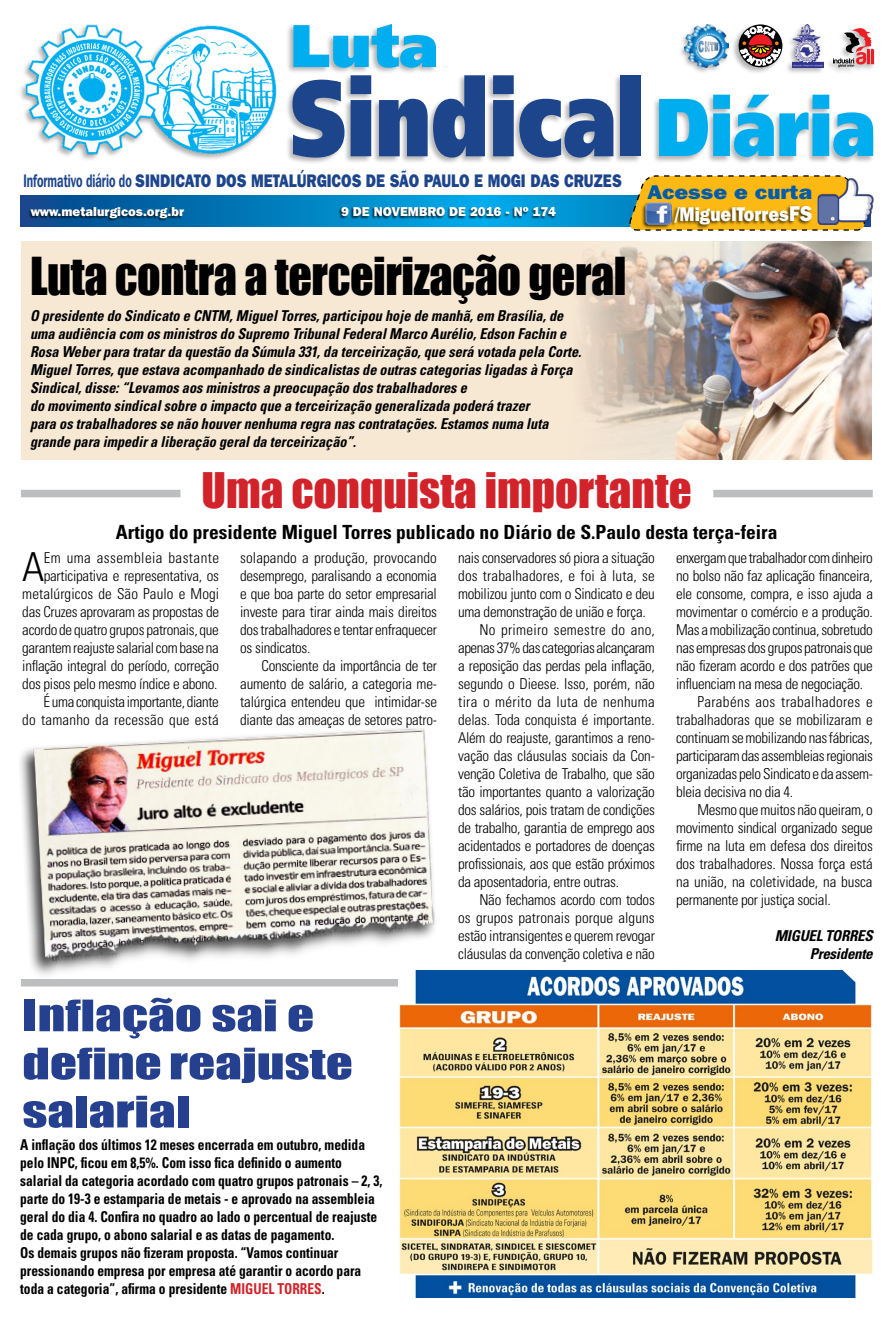
<style>
.page{position:relative;width:893px;height:1319px;background:#fff}
.page>*{position:absolute;margin:0;border:0;box-sizing:border-box;transform-origin:0 0}
.t1{font:900 107.85px "Frutiger";color:#1d458c;scale:.76 1}
.t2{font:900 60px "Frutiger";color:#00aeef}
.t3{font:48px "Impact";letter-spacing:-.01em;color:#000;scale:.96 1}
.t4{font:45px "Impact";color:#d2232a}
.t5{font:40.05px/48px "Impact";color:#25408f;scale:1.33 1}
.t6{font:300 condensed 39.9px "Univers";color:#000}
.t7{font:800 19.8px/22px "Franklin Gothic IT Cby BT";color:#fff;text-align:right;scale:.88 1}
.t8{font:700 condensed 19.5px "Univers";color:#000}
.t9{font:800 18px "Franklin Gothic IT Cby BT";color:#1d458c;scale:.81 1}
.t10{font:300 condensed 15px/18px "Univers";letter-spacing:-.02em;color:#000;text-align:justify}
.t11{font:italic 700 condensed 15px/18px "Univers";color:#000;scale:.95 1}
.t12{font:700 condensed 15px/18px "Univers";color:#000;scale:.9 1}
.t13{font:300 condensed 15px "Univers";letter-spacing:.02em;color:#000}
.t14{font:300 condensed 15px "Univers";letter-spacing:.01em;color:#000}
.t15{font:300 condensed 15px "Univers";letter-spacing:.005em;color:#000}
.t16{font:300 condensed 15px "Univers";letter-spacing:.025em;color:#000}
.t17{font:italic 700 condensed 15px/18px "Univers";letter-spacing:-.02em;color:#000;text-align:right}
.t18{font:800 12.75px "Franklin Gothic IT Cby BT";color:#fff}
.s1{font-size:81.75px;color:#00aeef}
.s2{font-weight:600}
.s3{color:#005baa}
.s4{font-size:21.3px}
.s5{color:#d2232a}
</style>
<div class="page">
<div style="left:21px;top:241px;width:851px;height:219px;background:#f7e8d4"></div>
<img style="left:581px;top:241px;width:291px;height:218px">
<svg style="left:20px;top:195px;width:851px;height:31px;background:#0180c0"></svg>
<div style="left:286px;top:22px;width:152px;height:53px;background:#000;opacity:.3"></div>
<div style="left:285px;top:74px;width:357px;height:91px;background:#000;opacity:.3"></div>
<div style="left:652px;top:94px;width:223px;height:70px;background:#000;opacity:.3"></div>
<div style="left:731px;top:23px;width:53px;height:52px;background:#000;opacity:.3"></div>
<svg style="left:739px;top:24px;width:43px;height:43px"></svg>
<svg style="left:740px;top:26px;width:41px;height:40px"></svg>
<div style="left:678px;top:23px;width:53px;height:52px;background:#000;opacity:.3"></div>
<img style="left:685px;top:24px;width:44px;height:43px">
<div style="left:826px;top:27px;width:49px;height:47px;background:#000;opacity:.3"></div>
<svg style="left:833px;top:27px;width:41px;height:40px"></svg>
<div style="left:785px;top:23px;width:40px;height:52px;background:#000;opacity:.3"></div>
<img style="left:792px;top:24px;width:31px;height:43px">
<div style="left:18px;top:24px;width:260px;height:137px;background:#000;opacity:.3"></div>
<img style="left:24px;top:24px;width:253px;height:133px">
<div style="left:28px;top:206px;width:156px;height:15px;background:#000;opacity:.75"></div>
<div style="left:338px;top:206px;width:219px;height:13px;background:#000;opacity:.75"></div>
<svg style="left:627px;top:175px;width:240px;height:56px;background:#e8b52f"></svg>
<div style="left:669px;top:204px;width:143px;height:25px;background:#000;opacity:.75"></div>
<div style="left:641px;top:202px;width:31px;height:27px;background:#000;opacity:.75"></div>
<img style="left:646px;top:203px;width:25px;height:21px">
<img style="left:817px;top:177px;width:57px;height:48px">
<div style="left:17px;top:724px;width:421px;height:257px;background:#000;opacity:.75"></div>
<img style="left:33px;top:728px;width:404px;height:240px">
<div style="left:21px;top:978px;width:852px;height:8px;background:#bcbec0"></div>
<div style="left:21px;top:489px;width:159px;height:8px;background:#bcbec0"></div>
<div style="left:713px;top:489px;width:160px;height:8px;background:#bcbec0"></div>
<img style="left:398px;top:970px;width:475px;height:326px">
<h2 class="t2" style="left:290px;top:9px;width:149px">Luta</h2>
<h1 class="t1" style="left:290px;top:53px;width:771px">Sindical <span class="s1">Diária</span></h1>
<p class="t9" style="left:23px;top:169px;width:740px"><span class="s2">Informativo diário do</span> SINDICATO DOS METALÚRGICOS DE SÃO PAULO E MOGI DAS CRUZES</p>
<p class="t18" style="left:31px;top:203px;width:155px">www.metalurgicos.org.br</p>
<p class="t18" style="left:341px;top:203px;width:216px">9 DE NOVEMBRO DE 2016 - Nº 174</p>
<h3 class="t7" style="left:648px;top:180px;width:188px"><span class="s3">Acesse e curta </span>/MiguelTorres<span class="s4">FS</span></h3>
<h3 class="t3" style="left:30px;top:239px;width:623px">Luta contra a terceirização geral</h3>
<p class="t11" style="left:30px;top:306px;width:582px">O presidente do Sindicato e CNTM, Miguel Torres, participou hoje de manhã, em Brasília, de uma audiência com os ministros do Supremo Tribunal Federal Marco Aurélio, Edson Fachin e Rosa Weber para tratar da questão da Súmula 331, da terceirização, que será votada pela Corte.<br>Miguel Torres, que estava acompanhado de sindicalistas de outras categorias ligadas à Força Sindical, disse: “Levamos aos ministros a preocupação dos trabalhadores e<br>do movimento sindical sobre o impacto que a terceirização generalizada poderá trazer<br>para os trabalhadores se não houver nenhuma regra nas contratações. Estamos numa luta grande para impedir a liberação geral da terceirização”.</p>
<h3 class="t4" style="left:201px;top:455px;width:492px">Uma conquista importante</h3>
<h3 class="t8" style="left:116px;top:520px;width:663px">Artigo do presidente Miguel Torres publicado no Diário de S.Paulo desta terça-feira</h3>
<h3 class="t6" style="left:22px;top:542px;width:24px">A</h3>
<p class="t10" style="left:22px;top:548px;width:198px;text-align:right">Em uma assembleia bastante participativa e representativa, os metalúrgicos de São Paulo e Mogi das Cruzes aprovaram as propostas de acordo de quatro grupos patronais, que garantem reajuste salarial com base na inflação integral do período, correção dos pisos pelo mesmo índice e abono.<br>É uma conquista importante, diante<br>do tamanho da recessão que está</p>
<p class="t10" style="left:240px;top:548px;width:198px">solapando a produção, provocando desemprego, paralisando a economia e que boa parte do setor empresarial investe para tirar ainda mais direitos dos trabalhadores e tentar enfraquecer os sindicatos.</p>
<p class="t10" style="left:240px;top:656px;width:198px;text-indent:21px">Consciente da importância de ter aumento de salário, a categoria me&shy;talúrgica entendeu que intimidar-se diante das ameaças de setores patro-</p>
<h3 class="t5" style="left:22px;top:990px;width:250px">Inflação sai e define reajuste salarial</h3>
<p class="t12" style="left:20px;top:1135px;width:404px">A inflação dos últimos 12 meses encerrada em outubro, medida pelo INPC, ficou em 8,5%. Com isso fica definido o aumento salarial da categoria acordado com quatro grupos patronais – 2, 3, parte do 19-3 e estamparia de metais - e aprovado na assembleia geral do dia 4. Confira no quadro ao lado o percentual de reajuste de cada grupo, o abono salarial e as datas de pagamento.<br>Os demais grupos não fizeram proposta. “Vamos continuar pressionando empresa por empresa até garantir o acordo para toda a categoria”, afirma o presidente <span class="s5">MIGUEL TORRES</span>.</p>
<p class="t10" style="left:458px;top:548px;width:198px">nais conservadores só piora a situação</p>
<p class="t14" style="left:458px;top:566px;width:198px">dos trabalhadores, e foi à luta, se</p>
<p class="t10" style="left:458px;top:584px;width:198px">mobilizou junto com o Sindicato e deu</p>
<p class="t10" style="left:458px;top:602px;width:189px">uma demonstração de união e força.</p>
<p class="t13" style="left:479px;top:620px;width:177px">No primeiro semestre do ano,</p>
<p class="t10" style="left:458px;top:638px;width:198px">apenas 37% das categorias alcançaram</p>
<p class="t10" style="left:458px;top:656px;width:198px">a reposição das perdas pela inflação,</p>
<p class="t10" style="left:458px;top:674px;width:198px">segundo o Dieese. Isso, porém, não</p>
<p class="t13" style="left:458px;top:692px;width:198px">tira o mérito da luta de nenhuma</p>
<p class="t10" style="left:458px;top:710px;width:198px">delas. Toda conquista é importante.</p>
<p class="t10" style="left:458px;top:728px;width:198px">Além do reajuste, garantimos a reno-</p>
<p class="t10" style="left:458px;top:746px;width:198px">vação das cláusulas sociais da Con-</p>
<p class="t10" style="left:458px;top:764px;width:198px">venção Coletiva de Trabalho, que são</p>
<p class="t10" style="left:458px;top:782px;width:198px">tão importantes quanto a valorização</p>
<p class="t10" style="left:458px;top:800px;width:198px">dos salários, pois tratam de condições</p>
<p class="t10" style="left:458px;top:818px;width:198px">de trabalho, garantia de emprego aos</p>
<p class="t10" style="left:458px;top:836px;width:198px">acidentados e portadores de doenças</p>
<p class="t10" style="left:458px;top:854px;width:198px">profissionais, aos que estão próximos</p>
<p class="t10" style="left:458px;top:872px;width:162px">da aposentadoria, entre outras.</p>
<p class="t10" style="left:479px;top:890px;width:177px">Não fechamos acordo com todos</p>
<p class="t15" style="left:458px;top:908px;width:198px">os grupos patronais porque alguns</p>
<p class="t10" style="left:458px;top:926px;width:198px">estão intransigentes e querem revogar</p>
<p class="t10" style="left:458px;top:944px;width:198px">cláusulas da convenção coletiva e não</p>
<p class="t10" style="left:676px;top:548px;width:198px">enxergam que trabalhador com dinheiro</p>
<p class="t10" style="left:676px;top:566px;width:198px">no bolso não faz aplicação financeira,</p>
<p class="t10" style="left:676px;top:584px;width:198px">ele consome, compra, e isso ajuda a</p>
<p class="t10" style="left:676px;top:602px;width:198px">movimentar o comércio e a produção.</p>
<p class="t10" style="left:676px;top:620px;width:198px">Mas a mobilização continua, sobretudo</p>
<p class="t10" style="left:676px;top:638px;width:198px">nas empresas dos grupos patronais que</p>
<p class="t10" style="left:676px;top:656px;width:198px">não fizeram acordo e dos patrões que</p>
<p class="t10" style="left:676px;top:674px;width:188px">influenciam na mesa de negociação.</p>
<p class="t16" style="left:697px;top:692px;width:177px">Parabéns aos trabalhadores e</p>
<p class="t10" style="left:676px;top:710px;width:198px">trabalhadoras que se mobilizaram e</p>
<p class="t10" style="left:676px;top:728px;width:198px">continuam se mobilizando nas fábricas,</p>
<p class="t10" style="left:676px;top:746px;width:198px">participaram das assembleias regionais</p>
<p class="t10" style="left:676px;top:764px;width:198px">organizadas pelo Sindicato e da assem-</p>
<p class="t10" style="left:676px;top:782px;width:119px">bleia decisiva no dia 4.</p>
<p class="t10" style="left:697px;top:800px;width:177px">Mesmo que muitos não queiram, o</p>
<p class="t10" style="left:676px;top:818px;width:198px">movimento sindical organizado segue</p>
<p class="t10" style="left:676px;top:836px;width:198px">firme na luta em defesa dos direitos</p>
<p class="t10" style="left:676px;top:854px;width:198px">dos trabalhadores. Nossa força está</p>
<p class="t10" style="left:676px;top:872px;width:198px">na união, na coletividade, na busca</p>
<p class="t10" style="left:676px;top:890px;width:156px">permanente por justiça social.</p>
<p class="t17" style="left:775px;top:926px;width:100px">MIGUEL TORRES<br>Presidente</p>
</div>
